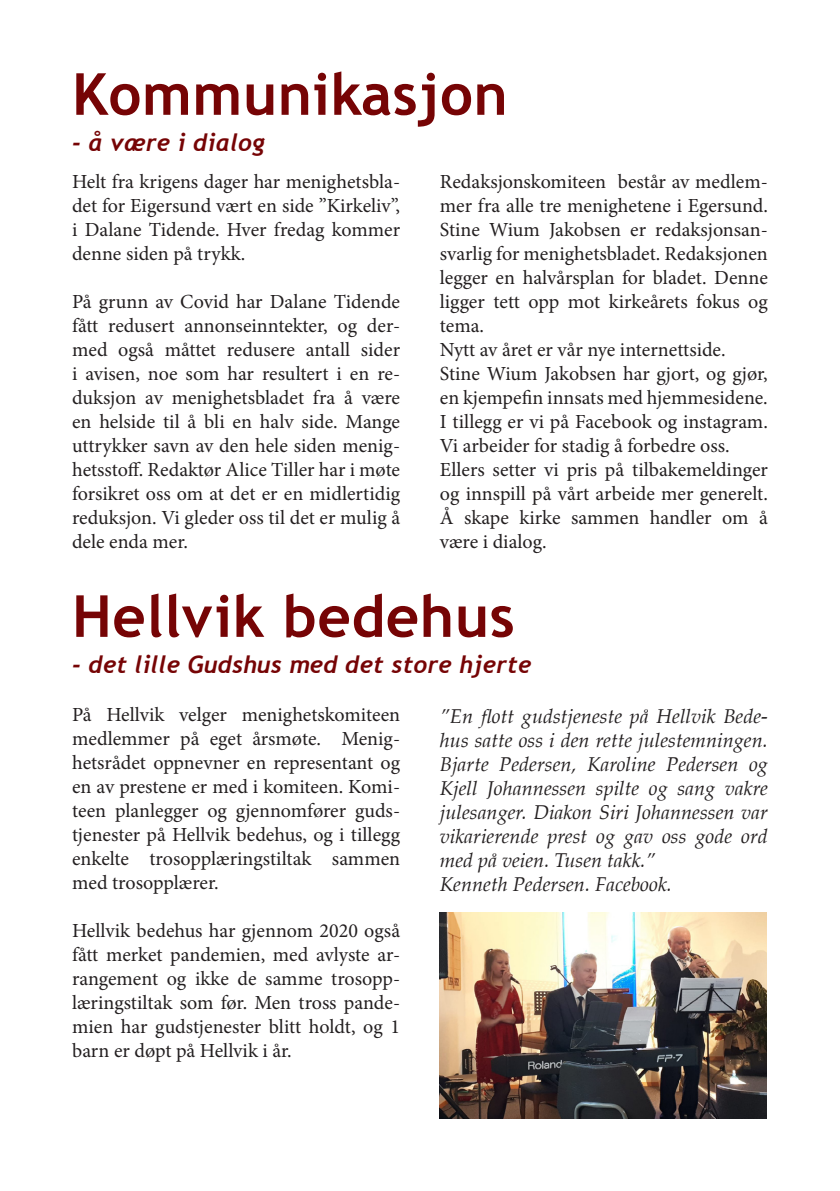
<style>
.page{position:relative;width:840px;height:1191px;background:#fff}
.page>*{position:absolute;margin:0;border:0;box-sizing:border-box;transform-origin:0 0}
.t1{font:700 58px "Trebuchet MS";letter-spacing:.01em;color:#760405}
.t2{font:italic 700 24px "Trebuchet";letter-spacing:.01em;color:#760405}
.t3{font:20px/24px "Minion Pro";color:#231f20;text-align:justify}
.t4{font:italic 20px/24px "Palatino";color:#231f20;text-align:justify}
</style>
<div class="page">
<img style="left:439px;top:912px;width:327px;height:207px">
<p class="t1" style="left:72px;top:58px;width:437px">Kommunikasjon</p>
<p class="t2" style="left:72px;top:128px;width:194px">- å være i dialog</p>
<p class="t3" style="left:72px;top:169px;width:329px">Helt fra krigens dager har menighetsbla&shy;det for Eigersund vært en side ”Kirkeliv”, i Dalane Tidende. Hver fredag kommer denne siden på trykk.</p>
<p class="t3" style="left:72px;top:289px;width:329px">På grunn av Covid har Dalane Tidende fått redusert annonseinntekter, og der&shy;med også måttet redusere antall sider i avisen, noe som har resultert i en re&shy;duksjon av menighetsbladet fra å være en helside til å bli en halv side. Mange uttrykker savn av den hele siden menig&shy;hetsstoff. Redaktør Alice Tiller har i møte forsikret oss om at det er en midlertidig reduksjon. Vi gleder oss til det er mulig å dele enda mer.</p>
<p class="t3" style="left:439px;top:169px;width:329px">Redaksjonskomiteen består av medlem&shy;mer fra alle tre menighetene i Egersund.<br>Stine Wium Jakobsen er redaksjonsan&shy;svarlig for menighetsbladet. Redaksjonen legger en halvårsplan for bladet. Denne ligger tett opp mot kirkeårets fokus og tema.</p>
<p class="t3" style="left:439px;top:337px;width:287px">Nytt av året er vår nye internettside.</p>
<p class="t3" style="left:439px;top:361px;width:329px">Stine Wium Jakobsen har gjort, og gjør, en kjempefin innsats med hjemmesidene.<br>I tillegg er vi på Facebook og instagram.<br>Vi arbeider for stadig å forbedre oss.</p>
<p class="t3" style="left:439px;top:457px;width:329px">Ellers setter vi pris på tilbakemeldinger og innspill på vårt arbeide mer generelt.<br>Å skape kirke sammen handler om å være i dialog.</p>
<p class="t1" style="left:72px;top:580px;width:444px">Hellvik bedehus</p>
<p class="t2" style="left:72px;top:649px;width:460px">- det lille Gudshus med det store hjerte</p>
<p class="t3" style="left:72px;top:702px;width:329px">På Hellvik velger menighetskomiteen medlemmer på eget årsmøte. Menig&shy;hetsrådet oppnevner en representant og en av prestene er med i komiteen. Komi&shy;teen planlegger og gjennomfører guds&shy;tjenester på Hellvik bedehus, og i tillegg enkelte trosopplæringstiltak sammen med trosopplærer.</p>
<p class="t3" style="left:72px;top:918px;width:329px">Hellvik bedehus har gjennom 2020 også fått merket pandemien, med avlyste ar&shy;rangement og ikke de samme trosopp&shy;læringstiltak som før. Men tross pande&shy;mien har gudstjenester blitt holdt, og 1 barn er døpt på Hellvik i år.</p>
<p class="t4" style="left:439px;top:703px;width:329px">”En flott gudstjeneste på Hellvik Bede&shy;hus satte oss i den rette julestemningen.<br>Bjarte Pedersen, Karoline Pedersen og Kjell Johannessen spilte og sang vakre julesanger. Diakon Siri Johannessen var vikarierende prest og gav oss gode ord med på veien. Tusen takk.”</p>
<p class="t4" style="left:439px;top:871px;width:233px">Kenneth Pedersen. Facebook.</p>
</div>
